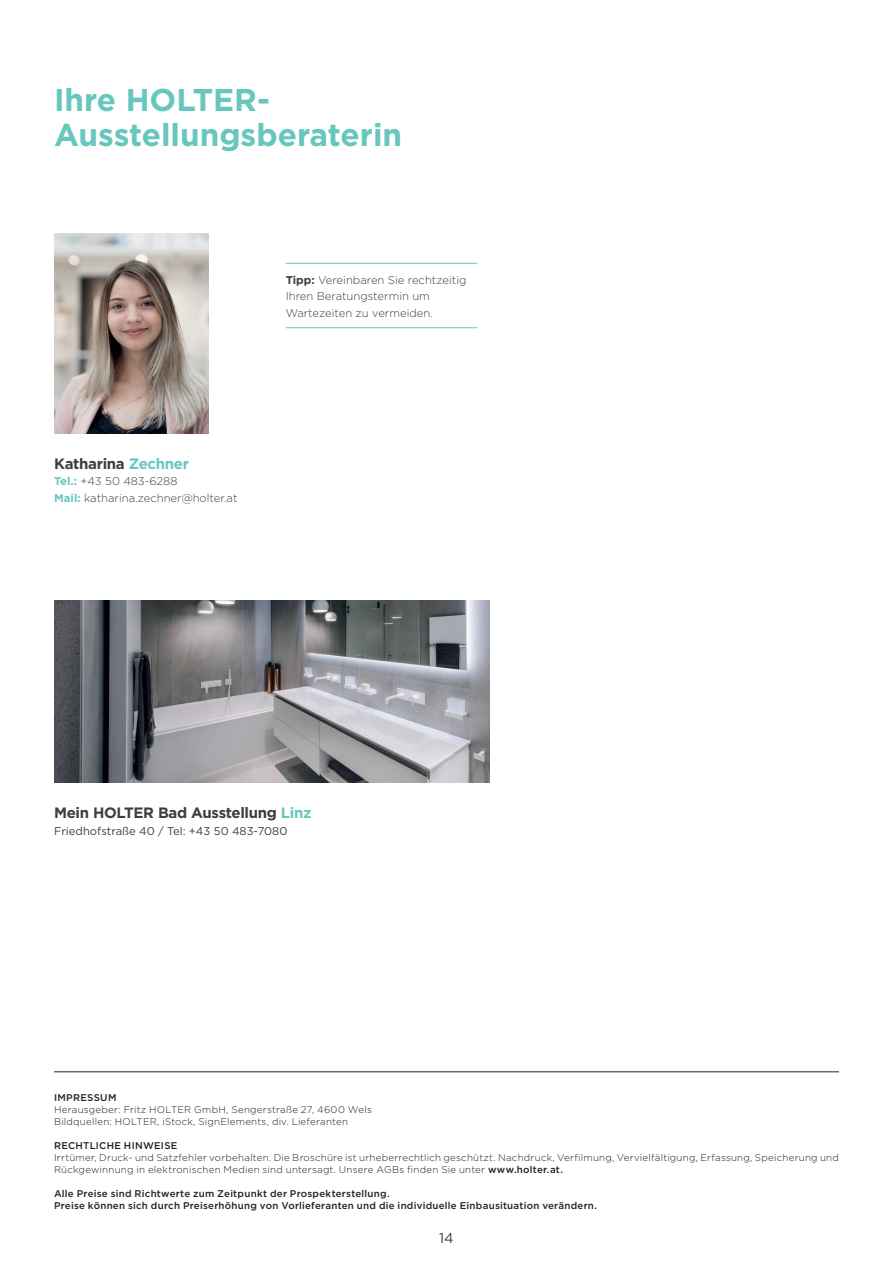
<style>
.page{position:relative;width:893px;height:1263px;background:#fff}
.page>*{position:absolute;margin:0;border:0;box-sizing:border-box;transform-origin:0 0}
.t1{font:700 31.5px/35.4px "Gotham";color:#67c7be}
.t2{font:700 15px "Gotham";letter-spacing:-.02em;color:#3e3e3f}
.t3{font:14.25px "Gotham";color:#3e3e3f}
.t4{font:300 11.25px/16.5px "Gotham";color:#3e3e3f}
.t5{font:11.25px "Gotham";color:#3e3e3f}
.t6{font:300 9.75px/12px "Gotham";letter-spacing:.025em;color:#231f20}
.t7{font:500 9.75px/12px "Gotham";letter-spacing:.025em;color:#231f20}
.s1{font-weight:700}
.s2{color:#67c7be}
.s3{font-weight:700;color:#67c7be}
.s4{font-weight:500}
</style>
<div class="page">
<img style="left:54px;top:234px;width:155px;height:199px">
<img style="left:54px;top:600px;width:435px;height:183px">
<hr style="left:54px;top:1071px;width:785px;height:1px;background:#3e3e3f">
<hr style="left:286px;top:263px;width:191px;height:1px;background:#79cbc4">
<hr style="left:286px;top:327px;width:191px;height:1px;background:#79cbc4">
<h1 class="t1" style="left:54px;top:82px;width:350px">Ihre HOLTER-<br>Ausstellungsberaterin</h1>
<p class="t4" style="left:286px;top:271px;width:182px"><span class="s1">Tipp:</span> Vereinbaren Sie rechtzeitig<br>Ihren Beratungstermin um<br>Wartezeiten zu vermeiden.</p>
<h2 class="t2" style="left:54px;top:453px;width:136px">Katharina <span class="s2">Zechner</span></h2>
<p class="t4" style="left:54px;top:473px;width:185px"><span class="s3">Tel.:</span> +43 50 483-6288<br><span class="s3">Mail:</span> katharina.zechner@holter.at</p>
<h2 class="t2" style="left:54px;top:803px;width:259px">Mein HOLTER Bad Ausstellung <span class="s2">Linz</span></h2>
<p class="t5" style="left:54px;top:823px;width:235px">Friedhofstraße 40 / Tel: +43 50 483-7080</p>
<p class="t7" style="left:54px;top:1091px;width:64px">IMPRESSUM</p>
<p class="t6" style="left:54px;top:1103px;width:319px">Herausgeber: Fritz HOLTER GmbH, Sengerstraße 27, 4600 Wels<br>Bildquellen: HOLTER, iStock, SignElements, div. Lieferanten</p>
<p class="t7" style="left:54px;top:1139px;width:125px">RECHTLICHE HINWEISE</p>
<p class="t6" style="left:54px;top:1151px;width:786px">Irrtümer, Druck- und Satzfehler vorbehalten. Die Broschüre ist urheberrechtlich geschützt. Nachdruck, Verfilmung, Vervielfältigung, Erfassung, Speicherung und<br>Rückgewinnung in elektronischen Medien sind untersagt. Unsere AGBs finden Sie unter <span class="s4">www.holter.at.</span></p>
<p class="t7" style="left:54px;top:1187px;width:544px">Alle Preise sind Richtwerte zum Zeitpunkt der Prospekterstellung.<br>Preise können sich durch Preiserhöhung von Vorlieferanten und die individuelle Einbausituation verändern.</p>
<h3 class="t3" style="left:439px;top:1229px;width:16px">14</h3>
</div>
